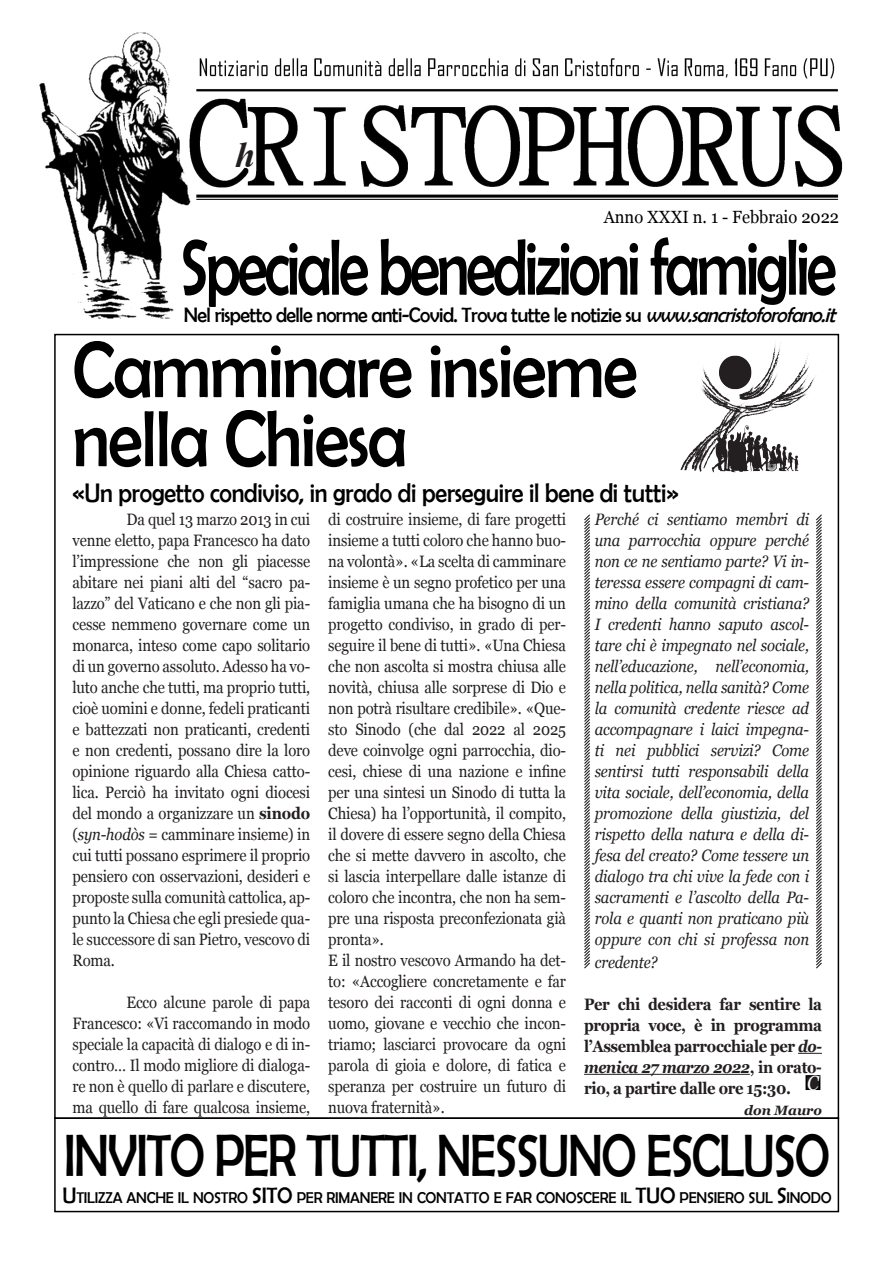
<style>
.page{position:relative;width:893px;height:1263px;background:#fff}
.page>*{position:absolute;margin:0;border:0;box-sizing:border-box;transform-origin:0 0}
.t1{font:80.25px "Berlin Sans FB";letter-spacing:-.05em;color:#000;scale:.78 1}
.t2{font:80.25px "Berlin Sans FB";letter-spacing:-.02em;color:#000;scale:.89 1}
.t3{font:60px "Berlin Sans FB";letter-spacing:-.03em;color:#000;scale:.81 1}
.t4{font:700 45px "Vijaya";color:#231f20}
.t5{font:27px "Berlin Sans FB";letter-spacing:-.01em;color:#000;scale:.9 1}
.t6{font:21px "Berlin Sans FB";letter-spacing:-.03em;color:#000;scale:.95 1}
.t7{font:italic 20.55px "Georgia";color:#fff;scale:.88 1}
.t8{font:17.7px "Georgia";color:#000;scale:.93 1}
.t9{font:16.5px/21px "Georgia";letter-spacing:-.01em;color:#231f20;text-align:justify;scale:.9 1}
.t10{font:italic 16.5px/21px "Georgia";letter-spacing:-.01em;color:#231f20;text-align:justify;scale:.9 1}
.t11{font:700 16.5px/21px "Georgia";letter-spacing:-.025em;color:#231f20;text-align:justify;scale:.9 1}
.t12{font:15.75px "Berlin Sans FB";letter-spacing:-.015em;color:#000;scale:.95 1}
.t13{font:italic 700 13.5px "Georgia";letter-spacing:-.005em;color:#231f20}
.s1{font-style:italic}
.s2{font-weight:700}
.s3{font-size:22.5px}
</style>
<div class="page">
<div style="left:54px;top:1117px;width:785px;height:95px;border:2px solid #000"></div>
<img style="left:39px;top:32px;width:804px;height:287px">
<svg style="left:798px;top:1053px;width:24px;height:1px"></svg>
<hr style="left:584px;top:1074px;width:166px;height:1px;background:#231f20">
<div style="left:806px;top:1076px;width:14px;height:13px;background:#231f20"></div>
<div style="left:805px;top:1075px;width:15px;height:15px;border:2px solid #000"></div>
<svg style="left:584px;top:514px;width:6px;height:455px;background:#9a9999"></svg>
<svg style="left:816px;top:514px;width:6px;height:455px;background:#9a9899"></svg>
<img style="left:680px;top:340px;width:160px;height:174px">
<p class="t4" style="left:235px;top:119px;width:22px">h</p>
<p class="t8" style="left:604px;top:206px;width:255px">Anno XXXI n. 1 - Febbraio 2022</p>
<p class="t1" style="left:180px;top:223px;width:844px">Speciale benedizioni famiglie</p>
<p class="t6" style="left:184px;top:303px;width:694px">Nel rispetto delle norme anti-Covid. Trova tutte le notizie su <span class="s1">www.sancristoforofano.it</span></p>
<p class="t2" style="left:72px;top:325px;width:637px">Camminare insieme</p>
<p class="t2" style="left:72px;top:394px;width:378px">nella Chiesa</p>
<p class="t5" style="left:72px;top:478px;width:675px">«Un progetto condiviso, in grado di perseguire il bene di tutti»</p>
<p class="t9" style="left:72px;top:509px;width:266px;text-indent:54px">Da quel 13 marzo 2013 in cui venne eletto, papa Francesco ha dato l’impressione che non gli piacesse abitare nei piani alti del “sacro pa&shy;lazzo” del Vaticano e che non gli pia&shy;cesse nemmeno governare come un monarca, inteso come capo solitario di un governo assoluto. Adesso ha vo&shy;luto anche che tutti, ma proprio tutti, cioè uomini e donne, fedeli praticanti e battezzati non praticanti, credenti e non credenti, possano dire la loro opinione riguardo alla Chiesa catto&shy;lica. Perciò ha invitato ogni diocesi del mondo a organizzare un <span class="s2">sinodo </span>(<span class="s1">syn-hodòs</span> = camminare insieme) in cui tutti possano esprimere il proprio pensiero con osservazioni, desideri e proposte sulla comunità cattolica, ap&shy;punto la Chiesa che egli presiede qua&shy;le successore di san Pietro, vescovo di Roma.</p>
<p class="t9" style="left:72px;top:992px;width:266px;text-indent:54px">Ecco alcune parole di papa Francesco: «Vi raccomando in modo speciale la capacità di dialogo e di in&shy;contro… Il modo migliore di dialoga&shy;re non è quello di parlare e discutere, ma quello di fare qualcosa insieme,</p>
<p class="t9" style="left:328px;top:509px;width:266px">di costruire insieme, di fare progetti insieme a tutti coloro che hanno buo&shy;na volontà». «La scelta di camminare insieme è un segno profetico per una famiglia umana che ha bisogno di un progetto condiviso, in grado di per&shy;seguire il bene di tutti». «Una Chiesa che non ascolta si mostra chiusa alle novità, chiusa alle sorprese di Dio e non potrà risultare credibile». «Que&shy;sto Sinodo (che dal 2022 al 2025 deve coinvolge ogni parrocchia, dio&shy;cesi, chiese di una nazione e infine per una sintesi un Sinodo di tutta la Chiesa) ha l’opportunità, il compito, il dovere di essere segno della Chiesa che si mette davvero in ascolto, che si lascia interpellare dalle istanze di coloro che incontra, che non ha sem&shy;pre una risposta preconfezionata già pronta».</p>
<p class="t9" style="left:328px;top:950px;width:266px">E il nostro vescovo Armando ha det&shy;to: «Accogliere concretamente e far tesoro dei racconti di ogni donna e uomo, giovane e vecchio che incon&shy;triamo; lasciarci provocare da ogni parola di gioia e dolore, di fatica e speranza per costruire un futuro di nuova fraternità».</p>
<p class="t10" style="left:595px;top:509px;width:240px">Perché ci sentiamo membri di una parrocchia oppure perché non ce ne sentiamo parte? Vi in&shy;teressa essere compagni di cam&shy;mino della comunità cristiana?<br>I credenti hanno saputo ascol&shy;tare chi è impegnato nel sociale, nell’educazione, nell’economia, nella politica, nella sanità? Come la comunità credente riesce ad accompagnare i laici impegna&shy;ti nei pubblici servizi? Come sentirsi tutti responsabili della vita sociale, dell’economia, della promozione della giustizia, del rispetto della natura e della di&shy;fesa del creato? Come tessere un dialogo tra chi vive la fede con i sacramenti e l’ascolto della Pa&shy;rola e quanti non praticano più oppure con chi si professa non</p>
<p class="t10" style="left:595px;top:952px;width:71px">credente?</p>
<p class="t11" style="left:584px;top:994px;width:266px">Per chi desidera far sentire la propria voce, è in programma l’Assemblea parrocchiale per <span class="s1">do&shy;menica 27 marzo 2022</span>, in orato&shy;rio, a partire dalle ore 15:30.</p>
<p class="t13" style="left:744px;top:1101px;width:79px">don Mauro</p>
<p class="t7" style="left:807px;top:1070px;width:15px">C</p>
<p class="t3" style="left:64px;top:1122px;width:947px">INVITO PER TUTTI, NESSUNO ESCLUSO</p>
<p class="t12" style="left:63px;top:1188px;width:211px"><span class="s3">U</span>TILIZZA ANCHE IL NOSTRO <span class="s3">SITO</span></p>
<p class="t12" style="left:297px;top:1188px;width:565px">PER RIMANERE IN CONTATTO E FAR CONOSCERE IL <span class="s3">TUO</span> PENSIERO SUL <span class="s3">S</span>INODO</p>
</div>
